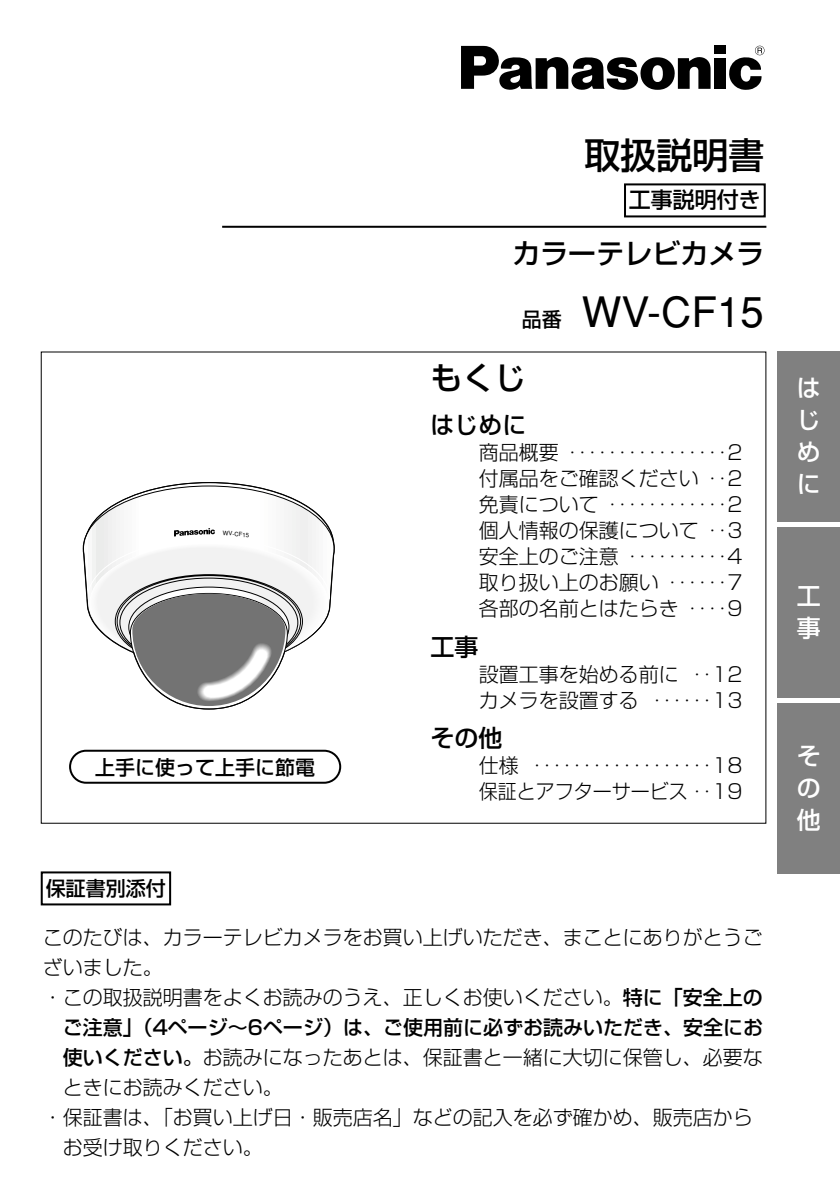
<style>
.page{position:relative;width:840px;height:1190px;background:#fff}
.page>*{position:absolute;margin:0;border:0;box-sizing:border-box;transform-origin:0 0}
.t1{font:42px "Helvetica";color:#000}
.t2{font:500 36px "Shin Go";color:#000}
.t3{font:500 32px "Shin Go";color:#000}
.t4{font:500 28px "Shin Go";color:#000}
.t5{font:500 24px/32px "Shin Go";color:#fff;text-align:justify}
.t6{font:500 24px "Shin Go";color:#000}
.t7{font:500 22px "Shin Go";color:#000}
.t8{font:300 20px/26px "Shin Go";color:#000}
.t9{font:500 20px "Shin Go";color:#000}
.t10{font:6px "Helvetica";color:#000}
.s1{font-family:"Shin Go";font-weight:500;font-size:20px}
.s2{font-weight:500}
</style>
<div class="page">
<div style="left:778px;top:352px;width:62px;height:170px;background:#808080"></div>
<div style="left:778px;top:527px;width:62px;height:170px;background:#808080"></div>
<div style="left:778px;top:703px;width:62px;height:170px;background:#808080"></div>
<div style="left:715px;top:46px;width:11px;height:8px;background:#000"></div>
<div style="left:715px;top:58px;width:11px;height:31px;background:#000"></div>
<svg style="left:461px;top:46px;width:250px;height:44px"></svg>
<svg style="left:729px;top:46px;width:36px;height:44px"></svg>
<svg style="left:222px;top:183px;width:545px;height:45px"></svg>
<svg style="left:85px;top:482px;width:249px;height:228px"></svg>
<svg style="left:69px;top:750px;width:272px;height:34px"></svg>
<div style="left:41px;top:871px;width:130px;height:34px;border:2px solid #000"></div>
<h2 class="t2" style="left:584px;top:142px;width:181px">取扱説明書</h2>
<p class="t7" style="left:629px;top:192px;width:134px">工事説明付き</p>
<h3 class="t4" style="left:512px;top:243px;width:253px">カラーテレビカメラ</h3>
<p class="t10" style="left:223px;top:531px;width:28px;rotate:5deg">WV-CF15</p>
<p class="t9" style="left:95px;top:760px;width:221px">上手に使って上手に節電</p>
<p class="t9" style="left:46px;top:881px;width:122px">保証書別添付</p>
<h1 class="t1" style="left:522px;top:297px;width:243px"><span class="s1">品番　</span>WV-CF15</h1>
<h3 class="t3" style="left:431px;top:366px;width:97px">もくじ</h3>
<p class="t6" style="left:431px;top:416px;width:97px">はじめに</p>
<p class="t8" style="left:479px;top:442px;width:265px;text-align:justify">商品概要 ‥‥‥‥‥‥‥‥2付属品をご確認ください ‥2免責について ‥‥‥‥‥‥2個人情報の保護について ‥3安全上のご注意 ‥‥‥‥‥4取り扱い上のお願い ‥‥‥7各部の名前とはたらき ‥‥9</p>
<p class="t6" style="left:431px;top:637px;width:49px">工事</p>
<p class="t8" style="left:479px;top:664px;width:265px">設置工事を始める前に ‥12カメラを設置する ‥‥‥13</p>
<p class="t6" style="left:431px;top:729px;width:73px">その他</p>
<p class="t8" style="left:479px;top:755px;width:265px">仕様 ‥‥‥‥‥‥‥‥‥18保証とアフターサービス ‥19</p>
<p class="t8" style="left:43px;top:927px;width:721px">このたびは、カラーテレビカメラをお買い上げいただき、まことにありがとうご</p>
<p class="t8" style="left:43px;top:957px;width:122px">ざいました。</p>
<p class="t8" style="left:43px;top:987px;width:721px">・この取扱説明書をよくお読みのうえ、正しくお使いください。<span class="s2">特に「安全上の</span></p>
<p class="t9" style="left:63px;top:1020px;width:702px">ご注意」（4ページ～6ページ）は、ご使用前に必ずお読みいただき、安全にお</p>
<p class="t8" style="left:63px;top:1047px;width:702px"><span class="s2">使いください。</span>お読みになったあとは、保証書と一緒に大切に保管し、必要な</p>
<p class="t8" style="left:63px;top:1077px;width:222px">ときにお読みください。</p>
<p class="t8" style="left:43px;top:1107px;width:712px">・保証書は、「お買い上げ日・販売店名」などの記入を必ず確かめ、販売店から</p>
<p class="t8" style="left:63px;top:1137px;width:201px">お受け取りください。</p>
<p class="t5" style="left:797px;top:375px;width:25px">はじめに</p>
<p class="t5" style="left:797px;top:583px;width:25px">工事</p>
<p class="t5" style="left:797px;top:742px;width:25px">その他</p>
</div>
